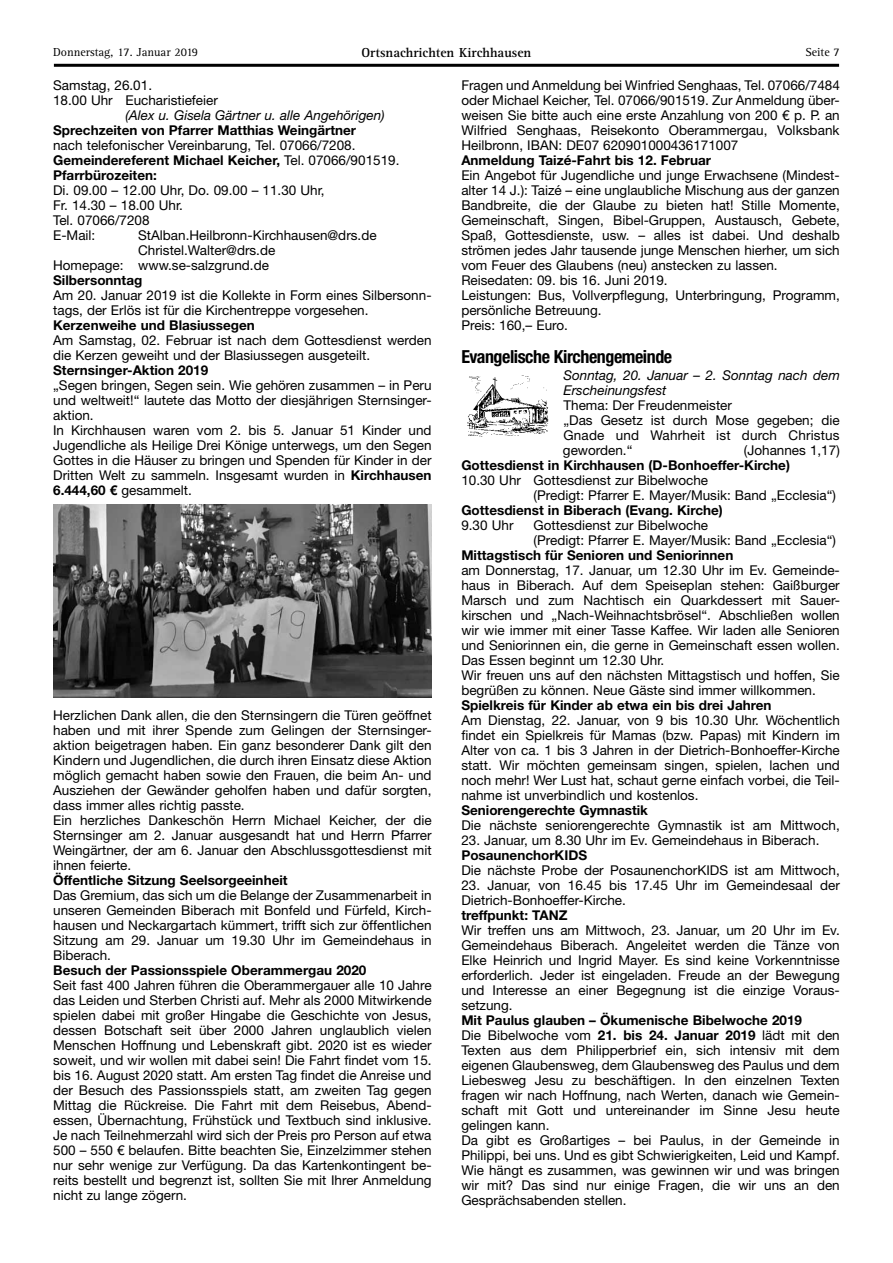
<style>
.page{position:relative;width:893px;height:1263px;background:#fff}
.page>*{position:absolute;margin:0;border:0;box-sizing:border-box;transform-origin:0 0}
.t1{font:700 condensed 18px "Helvetica Neue LT Std";letter-spacing:-.025em;color:#000}
.t2{font:13.5px/15px "Helvetica Neue LT Std";color:#000}
.t3{font:700 13.5px "Helvetica Neue LT Std";color:#000}
.t4{font:italic 13.5px/15px "Helvetica Neue LT Std";color:#000}
.t5{font:700 13.5px "Rotis Serif";color:#000}
.t6{font:12px "Rotis Serif";color:#000}
.s1{font-weight:700}
</style>
<div class="page">
<hr style="left:54px;top:64px;width:785px;height:3px;background:#000">
<img style="left:467px;top:375px;width:82px;height:62px">
<img style="left:53px;top:505px;width:379px;height:192px">
<p class="t6" style="left:53px;top:45px;width:146px">Donnerstag, 17. Januar 2019</p>
<p class="t5" style="left:362px;top:45px;width:171px">Ortsnachrichten Kirchhausen</p>
<p class="t6" style="left:805px;top:45px;width:36px">Seite 7</p>
<p class="t2" style="left:53px;top:78px;width:166px">Samstag, 26.01.<br>18.00 Uhr Eucharistiefeier</p>
<p class="t4" style="left:125px;top:108px;width:261px">(Alex u. Gisela Gärtner u. alle Angehörigen)</p>
<p class="t3" style="left:53px;top:122px;width:305px">Sprechzeiten von Pfarrer Matthias Weingärtner</p>
<p class="t2" style="left:53px;top:138px;width:348px">nach telefonischer Vereinbarung, Tel. 07066/7208.<br><span class="s1">Gemeindereferent Michael Keicher,</span> Tel. 07066/901519.<br><span class="s1">Pfarrbürozeiten:</span></p>
<p class="t2" style="left:53px;top:183px;width:273px">Di. 09.00 – 12.00 Uhr, Do. 09.00 – 11.30 Uhr,<br>Fr. 14.30 – 18.00 Uhr.<br>Tel. 07066/7208<br>E-Mail:</p>
<p class="t2" style="left:461px;top:78px;width:380px;text-align:justify">Fragen und Anmeldung bei Winfried Senghaas, Tel. 07066/7484 oder Michael Keicher, Tel. 07066/901519. Zur Anmeldung über&shy;weisen Sie bitte auch eine erste Anzahlung von 200 € p. P. an Wilfried Senghaas, Reisekonto Oberammergau, Volksbank Heilbronn, IBAN: DE07 620901000436171007</p>
<p class="t3" style="left:461px;top:152px;width:251px">Anmeldung Taizé-Fahrt bis 12. Februar</p>
<p class="t2" style="left:461px;top:168px;width:380px">Ein Angebot für Jugendliche und junge Erwachsene (Mindest&shy;alter 14 J.): Taizé – eine unglaubliche Mischung aus der ganzen Bandbreite, die der Glaube zu bieten hat! Stille Momente, Gemeinschaft, Singen, Bibel-Gruppen, Austausch, Gebete, Spaß, Gottesdienste, usw. – alles ist dabei. Und deshalb strömen jedes Jahr tausende junge Menschen hierher, um sich vom Feuer des Glaubens (neu) anstecken zu lassen.<br>Reisedaten: 09. bis 16. Juni 2019.<br>Leistungen: Bus, Vollverpflegung, Unterbringung, Programm, persönliche Betreuung.<br>Preis: 160,– Euro.</p>
<h1 class="t1" style="left:461px;top:346px;width:212px">Evangelische Kirchengemeinde</h1>
<p class="t4" style="left:563px;top:367px;width:278px">Sonntag, 20. Januar – 2. Sonntag nach dem<br>Erscheinungsfest</p>
<p class="t2" style="left:563px;top:397px;width:278px">Thema: Der Freudenmeister<br>„Das Gesetz ist durch Mose gegeben; die<br>Gnade und Wahrheit ist durch Christus geworden.“</p>
<p class="t2" style="left:138px;top:228px;width:240px">StAlban.Heilbronn-Kirchhausen@drs.de</p>
<p class="t2" style="left:138px;top:243px;width:139px">Christel.Walter@drs.de</p>
<p class="t2" style="left:53px;top:258px;width:217px">Homepage: www.se-salzgrund.de</p>
<p class="t3" style="left:53px;top:272px;width:91px">Silbersonntag</p>
<p class="t2" style="left:53px;top:288px;width:380px">Am 20. Januar 2019 ist die Kollekte in Form eines Silbersonn&shy;tags, der Erlös ist für die Kirchentreppe vorgesehen.</p>
<p class="t3" style="left:53px;top:317px;width:203px">Kerzenweihe und Blasiussegen</p>
<p class="t2" style="left:53px;top:333px;width:380px">Am Samstag, 02. Februar ist nach dem Gottesdienst werden die Kerzen geweiht und der Blasiussegen ausgeteilt.</p>
<p class="t3" style="left:53px;top:362px;width:157px">Sternsinger-Aktion 2019</p>
<p class="t2" style="left:53px;top:378px;width:380px">„Segen bringen, Segen sein. Wie gehören zusammen – in Peru und weltweit!“ lautete das Motto der diesjährigen Sternsinger&shy;aktion.<br>In Kirchhausen waren vom 2. bis 5. Januar 51 Kinder und Jugendliche als Heilige Drei Könige unterwegs, um den Segen Gottes in die Häuser zu bringen und Spenden für Kinder in der Dritten Welt zu sammeln. Insgesamt wurden in <span class="s1">Kirchhausen 6.444,60 €</span> gesammelt.</p>
<p class="t2" style="left:744px;top:442px;width:97px">(Johannes 1,17)</p>
<p class="t3" style="left:461px;top:457px;width:330px">Gottesdienst in Kirchhausen (D-Bonhoeffer-Kirche)</p>
<p class="t2" style="left:534px;top:472px;width:304px;text-indent:-72px">10.30 Uhr Gottesdienst zur Bibelwoche<br>(Predigt: Pfarrer E. Mayer/Musik: Band „Ecclesia“)</p>
<p class="t3" style="left:461px;top:502px;width:263px">Gottesdienst in Biberach (Evang. Kirche)</p>
<p class="t2" style="left:461px;top:517px;width:54px">9.30 Uhr</p>
<p class="t2" style="left:534px;top:517px;width:304px">Gottesdienst zur Bibelwoche<br>(Predigt: Pfarrer E. Mayer/Musik: Band „Ecclesia“)</p>
<p class="t3" style="left:461px;top:547px;width:274px">Mittagstisch für Senioren und Seniorinnen</p>
<p class="t2" style="left:461px;top:562px;width:380px">am Donnerstag, 17. Januar, um 12.30 Uhr im Ev. Gemeinde&shy;haus in Biberach. Auf dem Speiseplan stehen: Gaißburger Marsch und zum Nachtisch ein Quarkdessert mit Sauer&shy;kirschen und „Nach-Weihnachtsbrösel“. Abschließen wollen wir wie immer mit einer Tasse Kaffee. Wir laden alle Senioren und Seniorinnen ein, die gerne in Gemeinschaft essen wollen.<br>Das Essen beginnt um 12.30 Uhr.<br>Wir freuen uns auf den nächsten Mittagstisch und hoffen, Sie begrüßen zu können. Neue Gäste sind immer willkommen.</p>
<p class="t3" style="left:461px;top:697px;width:312px">Spielkreis für Kinder ab etwa ein bis drei Jahren</p>
<p class="t2" style="left:461px;top:712px;width:380px;text-align:justify">Am Dienstag, 22. Januar, von 9 bis 10.30 Uhr. Wöchentlich findet ein Spielkreis für Mamas (bzw. Papas) mit Kindern im Alter von ca. 1 bis 3 Jahren in der Dietrich-Bonhoeffer-Kirche statt. Wir möchten gemeinsam singen, spielen, lachen und noch mehr! Wer Lust hat, schaut gerne einfach vorbei, die Teil&shy;nahme ist unverbindlich und kostenlos.</p>
<p class="t3" style="left:461px;top:802px;width:188px">Seniorengerechte Gymnastik</p>
<p class="t2" style="left:461px;top:817px;width:380px">Die nächste seniorengerechte Gymnastik ist am Mittwoch,</p>
<p class="t2" style="left:461px;top:832px;width:360px">23. Januar, um 8.30 Uhr im Ev. Gemeindehaus in Biberach.</p>
<p class="t3" style="left:461px;top:847px;width:127px">PosaunenchorKIDS</p>
<p class="t2" style="left:461px;top:862px;width:380px">Die nächste Probe der PosaunenchorKIDS ist am Mittwoch,</p>
<p class="t2" style="left:461px;top:877px;width:380px">23. Januar, von 16.45 bis 17.45 Uhr im Gemeindesaal der<br>Dietrich-Bonhoeffer-Kirche.</p>
<p class="t3" style="left:461px;top:907px;width:108px">treffpunkt: TANZ</p>
<p class="t2" style="left:461px;top:922px;width:380px;text-align:justify">Wir treffen uns am Mittwoch, 23. Januar, um 20 Uhr im Ev.<br>Gemeindehaus Biberach. Angeleitet werden die Tänze von Elke Heinrich und Ingrid Mayer. Es sind keine Vorkenntnisse erforderlich. Jeder ist eingeladen. Freude an der Bewegung und Interesse an einer Begegnung ist die einzige Voraus&shy;setzung.</p>
<p class="t2" style="left:461px;top:1012px;width:380px"><span class="s1">Mit Paulus glauben – Ökumenische Bibelwoche 2019<br></span>Die Bibelwoche vom <span class="s1">21. bis 24. Januar 2019</span> lädt mit den Texten aus dem Philipperbrief ein, sich intensiv mit dem eigenen Glaubensweg, dem Glaubensweg des Paulus und dem Liebesweg Jesu zu beschäftigen. In den einzelnen Texten fragen wir nach Hoffnung, nach Werten, danach wie Gemein&shy;schaft mit Gott und untereinander im Sinne Jesu heute gelingen kann.<br>Da gibt es Großartiges – bei Paulus, in der Gemeinde in Philippi, bei uns. Und es gibt Schwierigkeiten, Leid und Kampf.<br>Wie hängt es zusammen, was gewinnen wir und was bringen wir mit? Das sind nur einige Fragen, die wir uns an den Gesprächsabenden stellen.</p>
<p class="t2" style="left:53px;top:708px;width:380px">Herzlichen Dank allen, die den Sternsingern die Türen geöffnet haben und mit ihrer Spende zum Gelingen der Sternsinger&shy;aktion beigetragen haben. Ein ganz besonderer Dank gilt den Kindern und Jugendlichen, die durch ihren Einsatz diese Aktion möglich gemacht haben sowie den Frauen, die beim An- und Ausziehen der Gewänder geholfen haben und dafür sorgten, dass immer alles richtig passte.<br>Ein herzliches Dankeschön Herrn Michael Keicher, der die Sternsinger am 2. Januar ausgesandt hat und Herrn Pfarrer Weingärtner, der am 6. Januar den Abschlussgottesdienst mit ihnen feierte.</p>
<p class="t3" style="left:53px;top:872px;width:236px">Öffentliche Sitzung Seelsorgeeinheit</p>
<p class="t2" style="left:53px;top:888px;width:380px;text-align:justify">Das Gremium, das sich um die Belange der Zusammenarbeit in unseren Gemeinden Biberach mit Bonfeld und Fürfeld, Kirch&shy;hausen und Neckargartach kümmert, trifft sich zur öffentlichen Sitzung am 29. Januar um 19.30 Uhr im Gemeindehaus in Biberach.</p>
<p class="t3" style="left:53px;top:962px;width:315px">Besuch der Passionsspiele Oberammergau 2020</p>
<p class="t2" style="left:53px;top:978px;width:380px;text-align:justify">Seit fast 400 Jahren führen die Oberammergauer alle 10 Jahre das Leiden und Sterben Christi auf. Mehr als 2000 Mitwirkende spielen dabei mit großer Hingabe die Geschichte von Jesus, dessen Botschaft seit über 2000 Jahren unglaublich vielen Menschen Hoffnung und Lebenskraft gibt. 2020 ist es wieder soweit, und wir wollen mit dabei sein! Die Fahrt findet vom 15. bis 16. August 2020 statt. Am ersten Tag findet die Anreise und der Besuch des Passionsspiels statt, am zweiten Tag gegen Mittag die Rückreise. Die Fahrt mit dem Reisebus, Abend&shy;essen, Übernachtung, Frühstück und Textbuch sind inklusive.<br>Je nach Teilnehmerzahl wird sich der Preis pro Person auf etwa 500 – 550 € belaufen. Bitte beachten Sie, Einzelzimmer stehen nur sehr wenige zur Verfügung. Da das Kartenkontingent be&shy;reits bestellt und begrenzt ist, sollten Sie mit Ihrer Anmeldung nicht zu lange zögern.</p>
</div>
